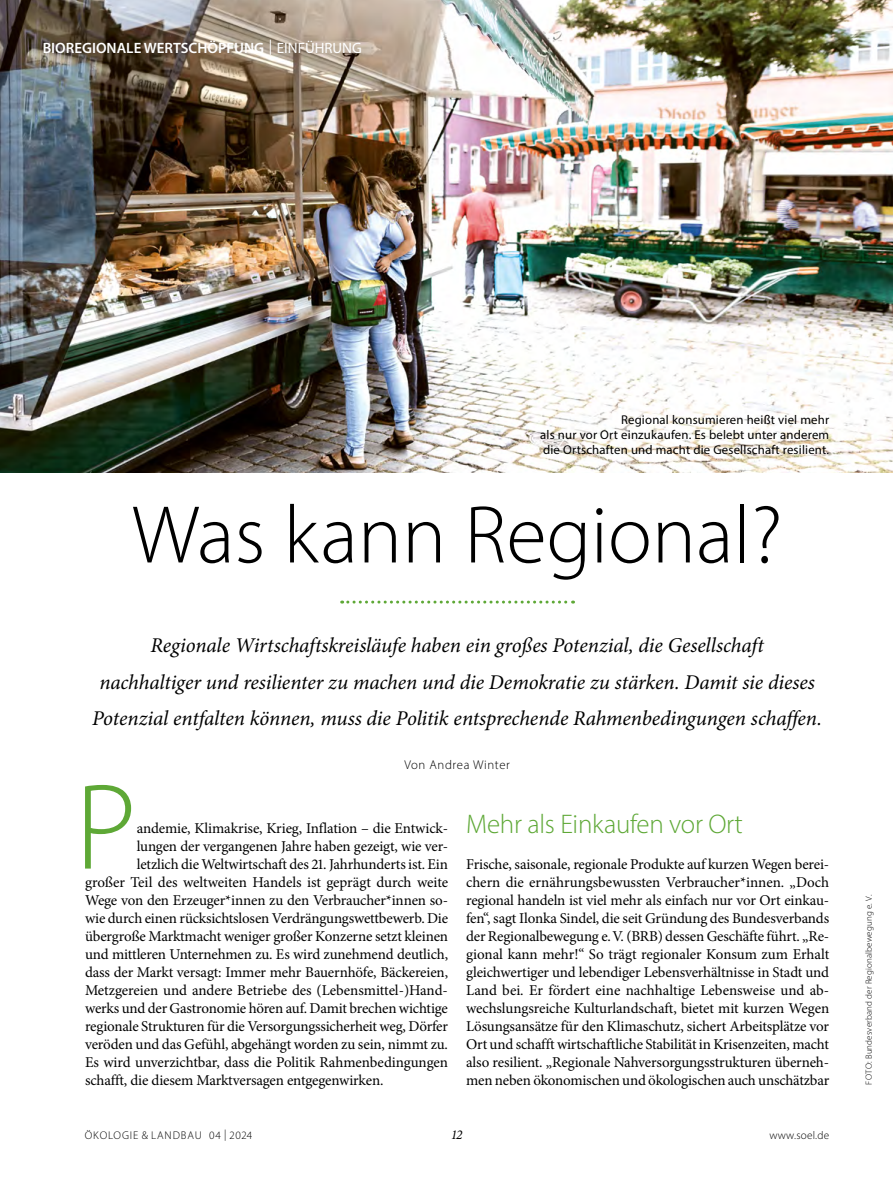
<style>
.page{position:relative;width:893px;height:1191px;background:#fff}
.page>*{position:absolute;margin:0;border:0;box-sizing:border-box;transform-origin:0 0}
.t1{font:300 123.15px "Myriad Pro";color:#5ea836}
.t2{font:300 82.5px "Myriad Pro";color:#000}
.t3{font:300 27px "Myriad Pro";letter-spacing:-.01em;color:#5ea836}
.t4{font:italic 21px/36px "Minion Pro";letter-spacing:-.01em;color:#000;text-align:center}
.t5{font:15px/18px "Minion Pro";letter-spacing:-.01em;color:#000;text-align:justify}
.t6{font:600 15px "Myriad Pro";color:#fff}
.t7{font:italic 13.5px "Minion Pro";color:#000}
.t8{font:12.75px/15px "Myriad Pro";letter-spacing:.015em;color:#000;text-align:justify}
.t9{font:300 12.75px "Myriad Pro";letter-spacing:.05em;color:#000}
.t10{font:300 11.25px "Myriad Pro";letter-spacing:.08em;color:#000}
.t11{font:300 11.25px "Myriad Pro";letter-spacing:.02em;color:#000}
.t12{font:300 9px "Myriad Pro";letter-spacing:.015em;color:#000}
.s1{font-weight:400}
</style>
<div class="page">
<img style="left:0;top:0;width:893px;height:472px">
<svg style="left:342px;top:600px;width:232px;height:3px"></svg>
<p class="t6" style="left:43px;top:38px;width:321px">BIOREGIONALE WERTSCHÖPFUNG <span class="s1">| EINFÜHRUNG</span></p>
<p class="t8" style="left:540px;top:412px;width:290px;text-indent:81px">Regional konsumieren heißt viel mehr als nur vor Ort einzukaufen. Es belebt unter anderem die Ortschaften und macht die Gesellschaft resilient.</p>
<h2 class="t2" style="left:132px;top:485px;width:652px">Was kann Regional?</h2>
<p class="t4" style="left:92px;top:628px;width:731px">Regionale Wirtschaftskreisläufe haben ein großes Potenzial, die Gesellschaft<br>nachhaltiger und resilienter zu machen und die Demokratie zu stärken. Damit sie dieses<br>Potenzial entfalten können, muss die Politik entsprechende Rahmenbedingungen schaffen.</p>
<p class="t9" style="left:404px;top:757px;width:107px">Von Andrea Winter</p>
<h1 class="t1" style="left:75px;top:753px;width:63px">P</h1>
<p class="t5" style="left:137px;top:819px;width:313px">andemie, Klimakrise, Krieg, Inflation – die Entwick-</p>
<p class="t5" style="left:137px;top:837px;width:313px">lungen der vergangenen Jahre haben gezeigt, wie ver-</p>
<p class="t5" style="left:137px;top:855px;width:313px">letzlich die Weltwirtschaft des 21. Jahrhunderts ist. Ein</p>
<p class="t5" style="left:85px;top:873px;width:365px">großer Teil des weltweiten Handels ist geprägt durch weite</p>
<p class="t5" style="left:85px;top:891px;width:365px">Wege von den Erzeuger*innen zu den Verbraucher*innen so-</p>
<p class="t5" style="left:85px;top:909px;width:365px">wie durch einen rücksichtslosen Verdrängungswettbewerb. Die</p>
<p class="t5" style="left:85px;top:927px;width:365px">übergroße Marktmacht weniger großer Konzerne setzt kleinen</p>
<p class="t5" style="left:85px;top:945px;width:365px">und mittleren Unternehmen zu. Es wird zunehmend deutlich,</p>
<p class="t5" style="left:85px;top:963px;width:365px">dass der Markt versagt: Immer mehr Bauernhöfe, Bäckereien,</p>
<p class="t5" style="left:85px;top:981px;width:364px">Metzgereien und andere Betriebe des (Lebensmittel-)Hand-</p>
<p class="t5" style="left:85px;top:999px;width:364px">werks und der Gastronomie hören auf. Damit brechen wichtige</p>
<p class="t5" style="left:85px;top:1017px;width:364px">regionale Strukturen für die Versorgungssicherheit weg, Dörfer</p>
<p class="t5" style="left:85px;top:1035px;width:364px">veröden und das Gefühl, abgehängt worden zu sein, nimmt zu.</p>
<p class="t5" style="left:85px;top:1053px;width:364px">Es wird unverzichtbar, dass die Politik Rahmenbedingungen</p>
<p class="t5" style="left:85px;top:1071px;width:300px">schafft, die diesem Marktversagen entgegenwirken.</p>
<h3 class="t3" style="left:466px;top:807px;width:278px">Mehr als Einkaufen vor Ort</h3>
<p class="t5" style="left:466px;top:855px;width:365px">Frische, saisonale, regionale Produkte auf kurzen Wegen berei&shy;chern die ernährungsbewussten Verbraucher*innen. „Doch regional handeln ist viel mehr als einfach nur vor Ort einkau&shy;fen“, sagt Ilonka Sindel, die seit Gründung des Bundesverbands der Regionalbewegung e.V. (BRB) dessen Geschäfte führt. „Re&shy;gional kann mehr!“ So trägt regionaler Konsum zum Erhalt gleichwertiger und lebendiger Lebensverhältnisse in Stadt und Land bei. Er fördert eine nachhaltige Lebensweise und ab&shy;wechslungsreiche Kulturlandschaft, bietet mit kurzen Wegen Lösungsansätze für den Klimaschutz, sichert Arbeitsplätze vor Ort und schafft wirtschaftliche Stabilität in Krisenzeiten, macht also resilient. „Regionale Nahversorgungsstrukturen überneh&shy;men neben ökonomischen und ökologischen auch unschätzbar</p>
<p class="t10" style="left:85px;top:1128px;width:169px">ÖKOLOGIE &amp; LANDBAU 04 | 2024</p>
<p class="t7" style="left:452px;top:1125px;width:12px">12</p>
<p class="t11" style="left:769px;top:1128px;width:61px">www.soel.de</p>
<p class="t12" style="left:863px;top:1084px;width:192px;rotate:-90deg">FOTO: Bundesverband der Regionalbewegung e. V.</p>
</div>
